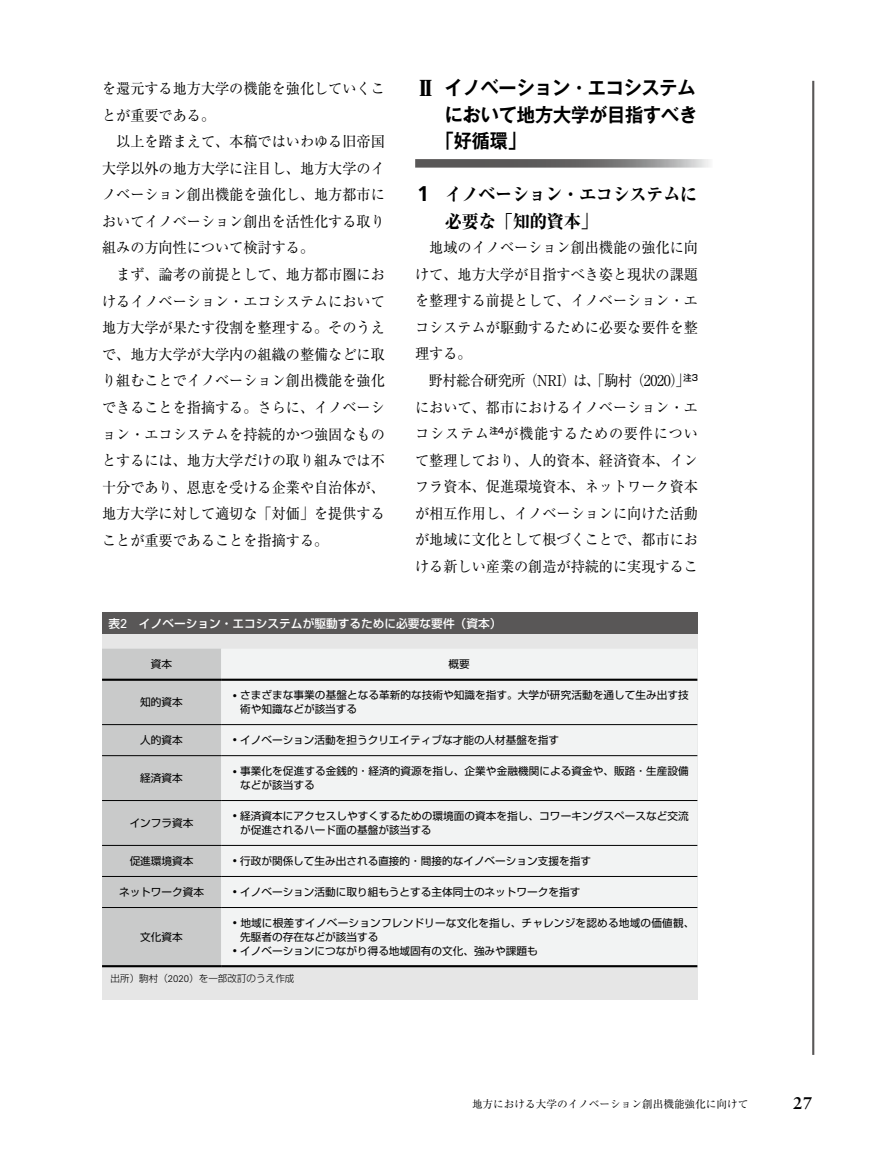
<style>
.page{position:relative;width:893px;height:1157px;background:#fff}
.page>*{position:absolute;margin:0;border:0;box-sizing:border-box;transform-origin:0 0}
.t1{font:700 19.2px "Gothic MB101 Pr 6 N De";letter-spacing:-.01em;color:#000;scale:.95 1}
.t2{font:800 18px/26.5px "Ryumin Pr 6 N";letter-spacing:-.02em;color:#000;scale:.95 1}
.t3{font:700 16.95px "Sabon LT Std";color:#000}
.t4{font:14.85px/26.5px "Ryumin Pr 6 N";color:#000;text-align:justify;scale:.95 1}
.t5{font:14.85px/26.5px "Ryumin Pro";color:#000;text-align:justify;scale:.95 1}
.t6{font:500 11.7px "Shin Go Pr 6 N";color:#fff}
.t7{font:10.65px/13.8px "Shin Go Pr 6 N";color:#000}
.t8{font:10.65px/13.8px "Shin Go Pr 6 N";letter-spacing:.02em;color:#000}
.t9{font:10.65px "Ryumin Pr 6 N";color:#000}
.t10{font:300 9.6px "Shin Go Pr 6 N";color:#000}
.s1{font-family:"Ryumin Pro"}
.s2{font-family:"Ryumin Pr 6 N";font-weight:900;font-size:21.3px}
.s3{font-family:"Frutiger LT Std";font-weight:700;font-size:21.3px}
.s4{font-family:"Univers LT Std";font-weight:400;font-size:12.9px}
.s5{font-family:"Univers LT Std"}
</style>
<div class="page">
<hr style="left:812px;top:81px;width:2px;height:973px;background:#595757">
<svg style="left:415px;top:159px;width:295px;height:9px;background:#7e7d7d"></svg>
<div style="left:102px;top:612px;width:595px;height:22px;background:#595757"></div>
<div style="left:102px;top:634px;width:595px;height:365px;background:#e6e6e6"></div>
<div style="left:102px;top:649px;width:119px;height:316px;background:#c9caca"></div>
<div style="left:221px;top:649px;width:476px;height:316px;background:#f2f3f3"></div>
<hr style="left:102px;top:724px;width:119px;height:1px;background:#000">
<hr style="left:221px;top:724px;width:476px;height:1px;background:#000">
<hr style="left:102px;top:755px;width:119px;height:1px;background:#000">
<hr style="left:221px;top:755px;width:476px;height:1px;background:#000">
<hr style="left:102px;top:800px;width:119px;height:1px;background:#000">
<hr style="left:221px;top:800px;width:476px;height:1px;background:#000">
<hr style="left:102px;top:845px;width:119px;height:1px;background:#000">
<hr style="left:221px;top:845px;width:476px;height:1px;background:#000">
<hr style="left:102px;top:876px;width:119px;height:1px;background:#000">
<hr style="left:221px;top:876px;width:476px;height:1px;background:#000">
<hr style="left:102px;top:907px;width:119px;height:1px;background:#000">
<hr style="left:221px;top:907px;width:476px;height:1px;background:#000">
<hr style="left:102px;top:678px;width:119px;height:3px;background:#000">
<hr style="left:221px;top:678px;width:476px;height:3px;background:#000">
<hr style="left:102px;top:965px;width:119px;height:2px;background:#000">
<hr style="left:221px;top:965px;width:476px;height:2px;background:#000">
<p class="t4" style="left:102px;top:74px;width:299px">を還元する地方大学の機能を強化していくことが重要である。</p>
<p class="t4" style="left:102px;top:127px;width:299px;text-indent:14px">以上を踏まえて、本稿ではいわゆる旧帝国大学以外の地方大学に注目し、地方大学のイノベーション創出機能を強化し、地方都市においてイノベーション創出を活性化する取り組みの方向性について検討する。</p>
<p class="t4" style="left:102px;top:260px;width:299px;text-indent:14px">まず、論考の前提として、地方都市圏におけるイノベーション・エコシステムにおいて地方大学が果たす役割を整理する。<span class="s1">そのうえ</span></p>
<p class="t5" style="left:102px;top:340px;width:299px">で、地方大学が大学内の組織の整備などに取り組むことでイノベーション創出機能を強化できることを指摘する。さらに、イノベーション・エコシステムを持続的かつ強固なものとするには、地方大学だけの取り組みでは不十分であり、恩恵を受ける企業や自治体が、地方大学に対して適切な「対価」を提供することが重要であることを指摘する。</p>
<p class="t1" style="left:415px;top:72px;width:297px"><span class="s2">Ⅱ</span> イノベーション・エコシステム</p>
<p class="t1" style="left:445px;top:98px;width:267px">において地方大学が目指すべき</p>
<p class="t1" style="left:436px;top:125px;width:97px">「好循環」</p>
<p class="t2" style="left:445px;top:180px;width:267px;text-indent:-28px"><span class="s3">1</span> イノベーション・エコシステムに必要な「知的資本」</p>
<p class="t4" style="left:415px;top:233px;width:299px;text-indent:14px">地域のイノベーション創出機能の強化に向けて、地方大学が目指すべき姿と現状の課題を整理する前提として、イノベーション・エコシステムが駆動するために必要な要件を整理する。</p>
<p class="t4" style="left:415px;top:366px;width:299px;text-indent:14px">野村総合研究所（NRI）は、「駒村（2020）」<sup>注3</sup>において、都市におけるイノベーション・エコシステム<sup>注4</sup>が機能するための要件について整理しており、人的資本、経済資本、インフラ資本、促進環境資本、ネットワーク資本が相互作用し、イノベーションに向けた活動が地域に文化として根づくことで、都市における新しい産業の創造が持続的に実現するこ</p>
<p class="t6" style="left:108px;top:613px;width:395px">表<span class="s4">2</span>　イノベーション・エコシステムが駆動するために必要な要件（資本）</p>
<p class="t7" style="left:151px;top:656px;width:23px">資本</p>
<p class="t7" style="left:449px;top:656px;width:23px">概要</p>
<p class="t7" style="left:140px;top:694px;width:44px">知的資本</p>
<p class="t7" style="left:240px;top:687px;width:450px;text-indent:-7px"><sup>●</sup> さまざまな事業の基盤となる革新的な技術や知識を指す。大学が研究活動を通して生み出す技術や知識などが該当する</p>
<p class="t7" style="left:140px;top:732px;width:44px">人的資本</p>
<p class="t7" style="left:233px;top:732px;width:327px"><sup>●</sup> イノベーション活動を担うクリエイティブな才能の人材基盤を指す</p>
<p class="t7" style="left:140px;top:770px;width:44px">経済資本</p>
<p class="t7" style="left:240px;top:763px;width:450px;text-indent:-7px"><sup>●</sup> 事業化を促進する金銭的・経済的資源を指し、企業や金融機関による資金や、販路・生産設備などが該当する</p>
<p class="t7" style="left:130px;top:815px;width:65px">インフラ資本</p>
<p class="t7" style="left:240px;top:808px;width:450px;text-indent:-7px"><sup>●</sup> 経済資本にアクセスしやすくするための環境面の資本を指し、コワーキングスペースなど交流が促進されるハード面の基盤が該当する</p>
<p class="t7" style="left:130px;top:853px;width:65px">促進環境資本</p>
<p class="t7" style="left:233px;top:853px;width:359px"><sup>●</sup> 行政が関係して生み出される直接的・間接的なイノベーション支援を指す</p>
<p class="t7" style="left:119px;top:884px;width:87px">ネットワーク資本</p>
<p class="t7" style="left:233px;top:884px;width:349px"><sup>●</sup> イノベーション活動に取り組もうとする主体同士のネットワークを指す</p>
<p class="t7" style="left:140px;top:929px;width:44px">文化資本</p>
<p class="t8" style="left:240px;top:915px;width:456px;text-indent:-7px"><sup>●</sup> 地域に根差すイノベーションフレンドリーな文化を指し、チャレンジを認める地域の価値観、先駆者の存在などが該当する</p>
<p class="t7" style="left:233px;top:943px;width:306px"><sup>●</sup> イノベーションにつながり得る地域固有の文化、強みや課題も</p>
<p class="t10" style="left:111px;top:970px;width:185px">出所）駒村（<span class="s5">2020</span>）を一部改訂のうえ作成</p>
<p class="t9" style="left:472px;top:1095px;width:278px">地方における大学のイノベーション創出機能強化に向けて</p>
<p class="t3" style="left:793px;top:1093px;width:20px">27</p>
</div>
